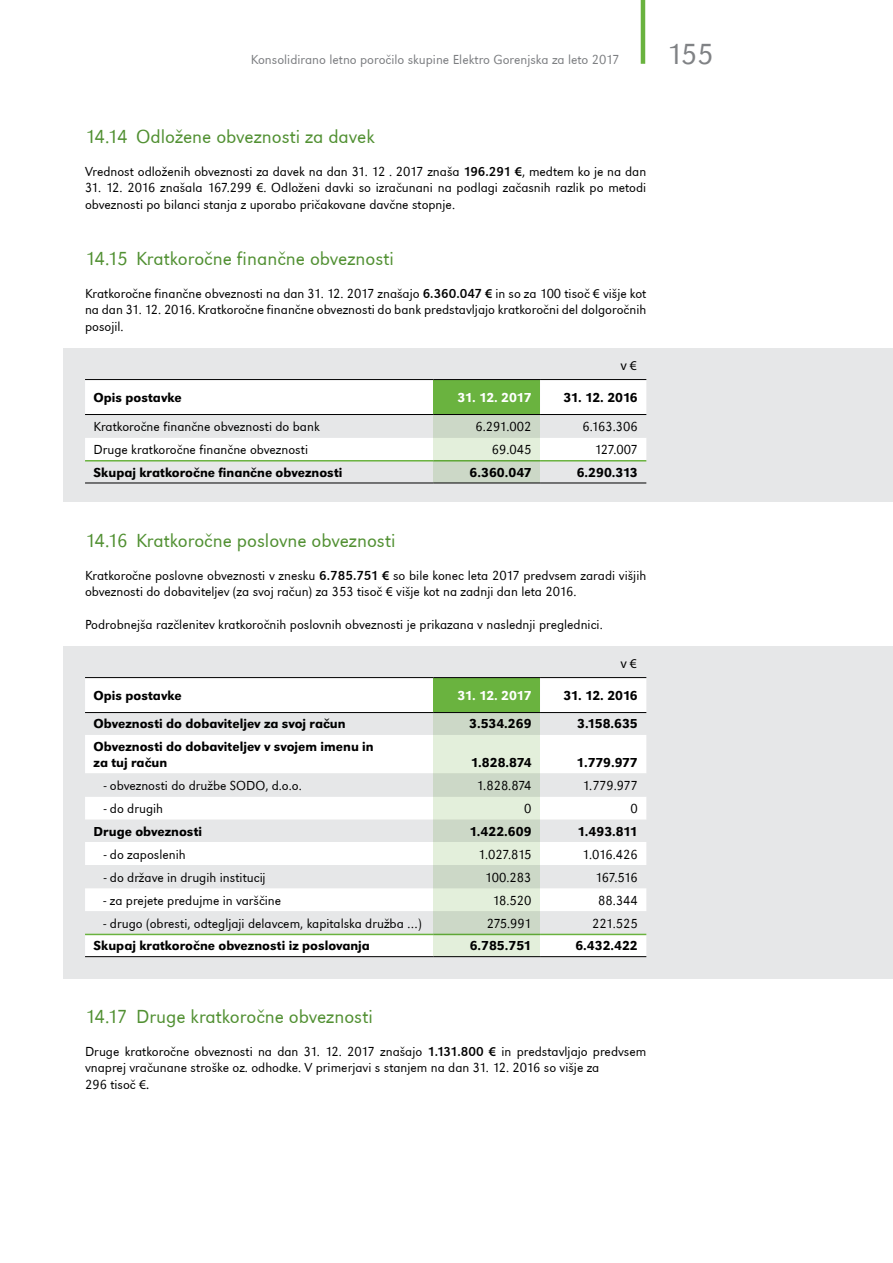
<style>
.page{position:relative;width:893px;height:1263px;background:#fff}
.page>*{position:absolute;margin:0;border:0;box-sizing:border-box;transform-origin:0 0}
.t1{font:30px "URW Grotesk T Ligh";color:#808285}
.t2{font:19.5px "URW Grotesk T Ligh";color:#519032}
.t3{font:13.5px/16.5px "URW Grotesk T Ligh";color:#000}
.t4{font:500 13.5px/16.5px "URW Grotesk TOT";color:#000}
.t5{font:13.5px "URW Grotesk T Ligh";color:#7c7e81}
.t6{font:500 13.5px "URW Grotesk TOT";letter-spacing:-.05em;color:#fff}
.t7{font:13.5px "Myriad Pro";color:#000}
.s1{font-family:"URW Grotesk T"}
.s2{font-family:"Myriad Pro";font-weight:600}
.s3{font-family:"Myriad Pro"}
</style>
<div class="page">
<hr style="left:641px;top:0;width:4px;height:64px;background:#6ab33f">
<div style="left:64px;top:646px;width:829px;height:333px;background:#e6e7e8"></div>
<div style="left:85px;top:678px;width:561px;height:278px;background:#fff"></div>
<div style="left:434px;top:678px;width:106px;height:34px;background:#6ab33f"></div>
<svg style="left:85px;top:713px;width:561px;height:221px"></svg>
<hr style="left:85px;top:934px;width:349px;height:1px;background:#6ab33f">
<hr style="left:540px;top:934px;width:106px;height:1px;background:#6ab33f">
<hr style="left:85px;top:956px;width:349px;height:1px;background:#000">
<hr style="left:540px;top:956px;width:106px;height:1px;background:#000">
<hr style="left:85px;top:677px;width:349px;height:1px;background:#000">
<hr style="left:434px;top:677px;width:106px;height:1px;background:#000">
<hr style="left:540px;top:677px;width:106px;height:1px;background:#000">
<hr style="left:85px;top:712px;width:349px;height:1px;background:#000">
<hr style="left:540px;top:712px;width:106px;height:1px;background:#000">
<div style="left:434px;top:712px;width:106px;height:245px;background:linear-gradient(to right,#d7e4d0,#d7e4d0)"></div>
<div style="left:64px;top:348px;width:829px;height:154px;background:#e6e7e8"></div>
<div style="left:85px;top:380px;width:561px;height:34px;background:#fff"></div>
<div style="left:434px;top:380px;width:106px;height:34px;background:#6ab33f"></div>
<svg style="left:85px;top:415px;width:561px;height:68px"></svg>
<hr style="left:85px;top:460px;width:349px;height:1px;background:#6ab33f">
<hr style="left:540px;top:460px;width:106px;height:1px;background:#6ab33f">
<hr style="left:85px;top:483px;width:349px;height:1px;background:#000">
<hr style="left:434px;top:483px;width:106px;height:1px;background:#000">
<hr style="left:540px;top:483px;width:106px;height:1px;background:#000">
<hr style="left:85px;top:379px;width:349px;height:1px;background:#000">
<hr style="left:434px;top:379px;width:106px;height:1px;background:#000">
<hr style="left:540px;top:379px;width:106px;height:1px;background:#000">
<hr style="left:85px;top:414px;width:349px;height:1px;background:#000">
<hr style="left:540px;top:414px;width:106px;height:1px;background:#000">
<svg style="left:434px;top:414px;width:106px;height:69px;fill:#ccd8c7"></svg>
<p class="t5" style="left:251px;top:52px;width:370px">Konsolidirano letno poročilo skupine Elektro Gorenjska za leto 2017</p>
<h1 class="t1" style="left:666px;top:37px;width:48px">155</h1>
<h2 class="t2" style="left:85px;top:125px;width:291px">14.14 Odložene obveznosti za davek</h2>
<p class="t3" style="left:85px;top:163px;width:563px">Vrednost odloženih obveznosti za davek na dan 31. 12 . 2017 znaša <span class="s1">196.291</span> <span class="s2">€</span>, medtem ko je na dan</p>
<p class="t3" style="left:85px;top:179px;width:563px">31. 12. 2016 znašala 167.299 <span class="s3">€</span>. Odloženi davki so izračunani na podlagi začasnih razlik po metodi obveznosti po bilanci stanja z uporabo pričakovane davčne stopnje.</p>
<h2 class="t2" style="left:85px;top:247px;width:310px">14.15 Kratkoročne finančne obveznosti</h2>
<p class="t3" style="left:85px;top:285px;width:563px;text-align:justify">Kratkoročne finančne obveznosti na dan 31. 12. 2017 znašajo <span class="s1">6.360.047</span> <span class="s2">€</span> in so za 100 tisoč <span class="s3">€</span> višje kot na dan 31. 12. 2016. Kratkoročne finančne obveznosti do bank predstavljajo kratkoročni del dolgoročnih posojil.</p>
<p class="t7" style="left:620px;top:357px;width:18px">v €</p>
<p class="t4" style="left:94px;top:389px;width:90px">Opis postavke</p>
<p class="t6" style="left:458px;top:389px;width:75px">31. 12. 2017</p>
<p class="t4" style="left:564px;top:389px;width:76px">31. 12. 2016</p>
<p class="t3" style="left:94px;top:418px;width:228px">Kratkoročne finančne obveznosti do bank</p>
<p class="t3" style="left:475px;top:418px;width:58px">6.291.002</p>
<p class="t3" style="left:582px;top:418px;width:57px">6.163.306</p>
<p class="t3" style="left:94px;top:442px;width:216px">Druge kratkoročne finančne obveznosti</p>
<p class="t3" style="left:492px;top:442px;width:41px">69.045</p>
<p class="t3" style="left:594px;top:442px;width:45px">127.007</p>
<p class="t4" style="left:94px;top:464px;width:250px">Skupaj kratkoročne finančne obveznosti</p>
<p class="t4" style="left:470px;top:464px;width:63px">6.360.047</p>
<p class="t4" style="left:577px;top:464px;width:63px">6.290.313</p>
<h2 class="t2" style="left:85px;top:529px;width:312px">14.16 Kratkoročne poslovne obveznosti</h2>
<p class="t3" style="left:85px;top:567px;width:563px">Kratkoročne poslovne obveznosti v znesku <span class="s1">6.785.751</span> <span class="s2">€</span> so bile konec leta 2017 predvsem zaradi višjih obveznosti do dobaviteljev (za svoj račun) za 353 tisoč <span class="s3">€</span> višje kot na zadnji dan leta 2016.</p>
<p class="t3" style="left:85px;top:616px;width:519px">Podrobnejša razčlenitev kratkoročnih poslovnih obveznosti je prikazana v naslednji preglednici.</p>
<p class="t7" style="left:620px;top:655px;width:18px">v €</p>
<p class="t4" style="left:94px;top:687px;width:90px">Opis postavke</p>
<p class="t6" style="left:458px;top:687px;width:75px">31. 12. 2017</p>
<p class="t4" style="left:564px;top:687px;width:76px">31. 12. 2016</p>
<p class="t4" style="left:94px;top:715px;width:254px">Obveznosti do dobaviteljev za svoj račun</p>
<p class="t4" style="left:469px;top:715px;width:64px">3.534.269</p>
<p class="t4" style="left:577px;top:715px;width:62px">3.158.635</p>
<p class="t4" style="left:94px;top:738px;width:282px">Obveznosti do dobaviteljev v svojem imenu in za tuj račun</p>
<p class="t4" style="left:471px;top:754px;width:62px">1.828.874</p>
<p class="t4" style="left:577px;top:754px;width:63px">1.779.977</p>
<p class="t3" style="left:104px;top:777px;width:200px">- obveznosti do družbe SODO, d.o.o.</p>
<p class="t3" style="left:476px;top:777px;width:57px">1.828.874</p>
<p class="t3" style="left:582px;top:777px;width:57px">1.779.977</p>
<p class="t3" style="left:104px;top:800px;width:61px">- do drugih</p>
<p class="t3" style="left:524px;top:800px;width:9px">0</p>
<p class="t3" style="left:630px;top:800px;width:9px">0</p>
<p class="t4" style="left:94px;top:823px;width:110px">Druge obveznosti</p>
<p class="t4" style="left:470px;top:823px;width:63px">1.422.609</p>
<p class="t4" style="left:577px;top:823px;width:62px">1.493.811</p>
<p class="t3" style="left:104px;top:846px;width:84px">- do zaposlenih</p>
<p class="t3" style="left:478px;top:846px;width:55px">1.027.815</p>
<p class="t3" style="left:582px;top:846px;width:57px">1.016.426</p>
<p class="t3" style="left:104px;top:869px;width:164px">- do države in drugih institucij</p>
<p class="t3" style="left:485px;top:869px;width:48px">100.283</p>
<p class="t3" style="left:595px;top:869px;width:44px">167.516</p>
<p class="t3" style="left:104px;top:892px;width:179px">- za prejete predujme in varščine</p>
<p class="t3" style="left:492px;top:892px;width:41px">18.520</p>
<p class="t3" style="left:598px;top:892px;width:41px">88.344</p>
<p class="t3" style="left:104px;top:915px;width:319px">- drugo (obresti, odtegljaji delavcem, kapitalska družba …)</p>
<p class="t3" style="left:487px;top:915px;width:46px">275.991</p>
<p class="t3" style="left:592px;top:915px;width:47px">221.525</p>
<p class="t4" style="left:94px;top:937px;width:278px">Skupaj kratkoročne obveznosti iz poslovanja</p>
<p class="t4" style="left:470px;top:937px;width:63px">6.785.751</p>
<p class="t4" style="left:575px;top:937px;width:64px">6.432.422</p>
<h2 class="t2" style="left:85px;top:1005px;width:289px">14.17 Druge kratkoročne obveznosti</h2>
<p class="t3" style="left:85px;top:1043px;width:563px">Druge kratkoročne obveznosti na dan 31. 12. 2017 znašajo <span class="s1">1.131.800</span> <span class="s2">€</span> in predstavljajo predvsem vnaprej vračunane stroške oz. odhodke. V primerjavi s stanjem na dan 31. 12. 2016 so višje za<br>296 tisoč <span class="s3">€.</span></p>
</div>
